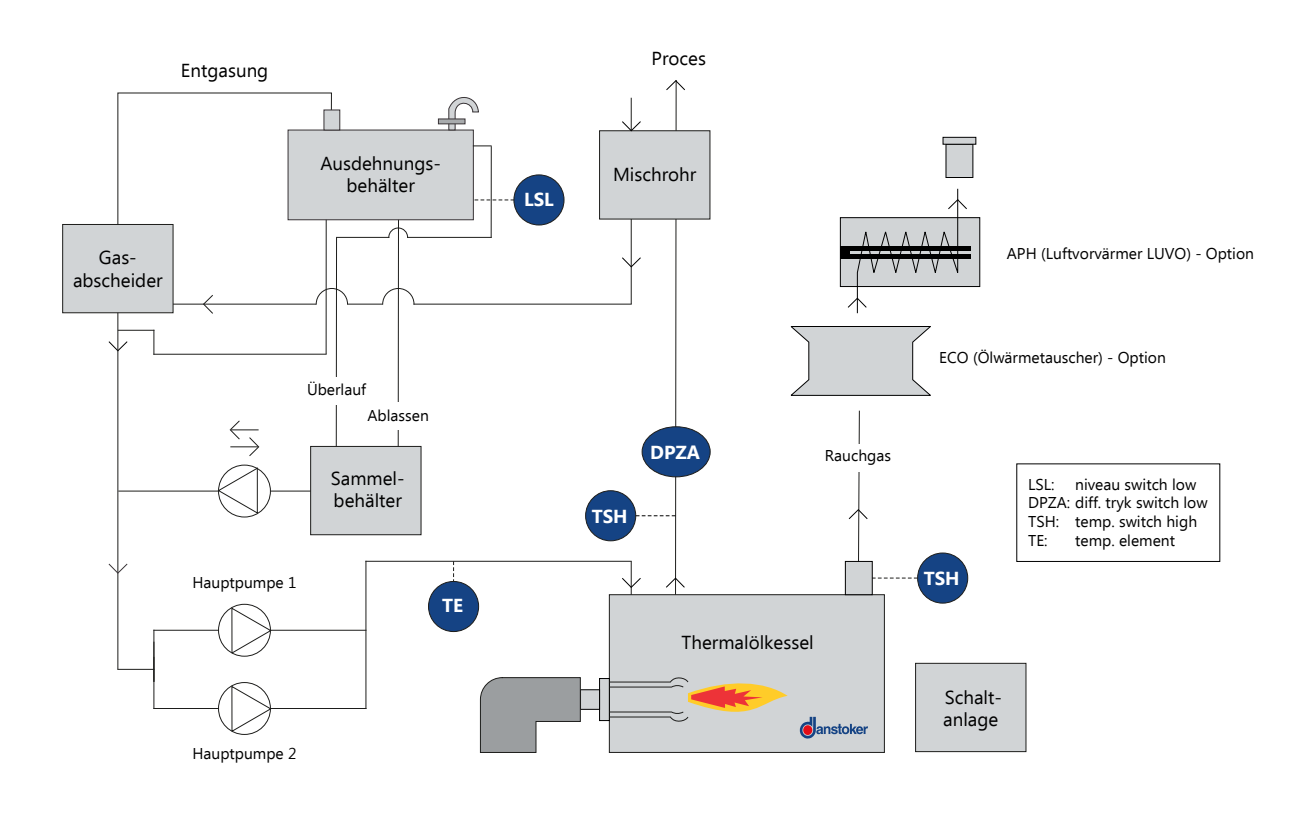
<style>
.page{position:relative;width:1289px;height:839px;background:#fff}
.page>*{position:absolute;margin:0;border:0;box-sizing:border-box;transform-origin:0 0}
.t1{font:18.75px/22.5px "Ebrima";color:#000;text-align:center}
.t2{font:700 18.75px "Ebrima";color:#fff}
.t3{font:15.6px/18.8px "Ebrima";color:#000}
</style>
<div class="page">
<div style="left:917px;top:553px;width:50px;height:50px;background:#154384;border-radius:50%"></div>
<div style="left:917px;top:552px;width:51px;height:51px;border:1px solid #1d1d1b;border-radius:50%"></div>
<svg style="left:848px;top:410px;width:69px;height:182px"></svg>
<div style="left:514px;top:175px;width:50px;height:50px;background:#154384;border-radius:50%"></div>
<div style="left:513px;top:174px;width:51px;height:51px;border:1px solid #1d1d1b;border-radius:50%"></div>
<svg style="left:453px;top:562px;width:1px;height:19px"></svg>
<div style="left:428px;top:581px;width:50px;height:50px;background:#154384;border-radius:50%"></div>
<div style="left:428px;top:581px;width:51px;height:51px;border:1px solid #1d1d1b;border-radius:50%"></div>
<div style="left:288px;top:130px;width:185px;height:90px;background:#d1d4d6;border:1px solid #383336"></div>
<svg style="left:448px;top:97px;width:31px;height:34px"></svg>
<svg style="left:438px;top:119px;width:27px;height:5px"></svg>
<hr style="left:347px;top:304px;width:36px;height:1px;background:#1d1d1b">
<hr style="left:414px;top:304px;width:217px;height:1px;background:#1d1d1b">
<hr style="left:117px;top:296px;width:1px;height:373px;background:#1d1d1b">
<div style="left:62px;top:224px;width:111px;height:89px;background:#d1d4d6;border:1px solid #1d1d1b"></div>
<hr style="left:118px;top:669px;width:36px;height:1px;background:#1d1d1b">
<div style="left:218px;top:465px;width:53px;height:52px;border:1px solid #1d1d1b;border-radius:50%"></div>
<svg style="left:217px;top:467px;width:41px;height:47px"></svg>
<hr style="left:270px;top:491px;width:53px;height:1px;background:#1d1d1b">
<hr style="left:118px;top:491px;width:100px;height:1px;background:#1d1d1b">
<div style="left:310px;top:446px;width:111px;height:89px;background:#d1d4d6;border:1px solid #1d1d1b"></div>
<hr style="left:154px;top:630px;width:64px;height:1px;background:#1d1d1b">
<hr style="left:270px;top:630px;width:96px;height:1px;background:#1d1d1b">
<div style="left:218px;top:604px;width:53px;height:52px;border:1px solid #1d1d1b;border-radius:50%"></div>
<svg style="left:231px;top:607px;width:41px;height:47px"></svg>
<hr style="left:154px;top:708px;width:64px;height:1px;background:#1d1d1b">
<hr style="left:270px;top:708px;width:96px;height:1px;background:#1d1d1b">
<div style="left:218px;top:682px;width:53px;height:53px;border:1px solid #1d1d1b;border-radius:50%"></div>
<svg style="left:231px;top:685px;width:41px;height:47px"></svg>
<hr style="left:153px;top:630px;width:1px;height:78px;background:#1d1d1b">
<hr style="left:365px;top:561px;width:1px;height:147px;background:#1d1d1b">
<div style="left:599px;top:130px;width:111px;height:89px;background:#d1d4d6;border:1px solid #1d1d1b"></div>
<svg style="left:456px;top:145px;width:59px;height:93px"></svg>
<hr style="left:407px;top:237px;width:84px;height:1px;background:#1d1d1b">
<svg style="left:382px;top:218px;width:33px;height:230px"></svg>
<hr style="left:336px;top:237px;width:53px;height:1px;background:#1d1d1b">
<div style="left:392px;top:403px;width:12px;height:27px;background:#fff"></div>
<div style="left:609px;top:594px;width:275px;height:159px;background:#d1d4d6;border:1px solid #1d1d1b"></div>
<div style="left:599px;top:678px;width:10px;height:43px;background:#d1d4d6;border:1px solid #000"></div>
<div style="left:845px;top:561px;width:27px;height:34px;background:#d1d4d6;border:1px solid #000"></div>
<svg style="left:608px;top:675px;width:179px;height:50px"></svg>
<div style="left:580px;top:689px;width:20px;height:21px;background:#d1d4d6;border:1px solid #000"></div>
<svg style="left:479px;top:677px;width:102px;height:76px"></svg>
<svg style="left:108px;top:563px;width:20px;height:11px"></svg>
<svg style="left:108px;top:92px;width:240px;height:365px"></svg>
<hr style="left:366px;top:561px;width:265px;height:1px;background:#1d1d1b">
<div style="left:585px;top:491px;width:50px;height:50px;background:#154384;border-radius:50%"></div>
<div style="left:585px;top:490px;width:51px;height:51px;border:1px solid #1d1d1b;border-radius:50%"></div>
<div style="left:840px;top:217px;width:140px;height:70px;background:#d1d4d6;border:1px solid #000"></div>
<hr style="left:840px;top:246px;width:131px;height:4px;background:#000">
<div style="left:840px;top:246px;width:10px;height:11px;background:#000"></div>
<hr style="left:840px;top:254px;width:131px;height:4px;background:#000">
<svg style="left:621px;top:80px;width:64px;height:516px"></svg>
<div style="left:642px;top:427px;width:68px;height:50px;background:#154384;border-radius:50%"></div>
<div style="left:641px;top:426px;width:69px;height:51px;border:1px solid #1d1d1b;border-radius:50%"></div>
<svg style="left:790px;top:326px;width:141px;height:70px"></svg>
<div style="left:853px;top:444px;width:11px;height:27px;background:#fff"></div>
<div style="left:1016px;top:463px;width:204px;height:99px;border:1px solid #000"></div>
<div style="left:945px;top:144px;width:28px;height:34px;background:#d1d4d6"></div>
<div style="left:942px;top:137px;width:34px;height:8px;background:#d1d4d6;border:1px solid #000"></div>
<svg style="left:847px;top:188px;width:120px;height:126px"></svg>
<div style="left:915px;top:663px;width:111px;height:89px;background:#d1d4d6;border:1px solid #1d1d1b"></div>
<svg style="left:799px;top:717px;width:68px;height:21px"></svg>
<p class="t1" style="left:181px;top:60px;width:89px">Entgasung</p>
<p class="t1" style="left:73px;top:247px;width:91px">Gas&shy;abscheider</p>
<p class="t1" style="left:320px;top:153px;width:122px">Ausdehnungs&shy;behälter</p>
<p class="t3" style="left:307px;top:381px;width:61px">Überlauf</p>
<p class="t3" style="left:367px;top:407px;width:63px">Ablassen</p>
<p class="t1" style="left:331px;top:468px;width:75px;text-align:left">Sammel&shy;behälter</p>
<p class="t3" style="left:192px;top:574px;width:106px">Hauptpumpe 1</p>
<p class="t2" style="left:442px;top:591px;width:22px">TE</p>
<p class="t3" style="left:192px;top:745px;width:106px">Hauptpumpe 2</p>
<p class="t1" style="left:651px;top:48px;width:56px">Proces</p>
<p class="t2" style="left:524px;top:185px;width:31px">LSL</p>
<p class="t1" style="left:613px;top:164px;width:85px">Mischrohr</p>
<p class="t3" style="left:1006px;top:245px;width:249px">APH (Luftvorvärmer LUVO) - Option</p>
<p class="t2" style="left:591px;top:502px;width:37px">TSH</p>
<p class="t2" style="left:650px;top:438px;width:51px">DPZA</p>
<p class="t3" style="left:825px;top:447px;width:68px">Rauchgas</p>
<p class="t1" style="left:681px;top:633px;width:134px">Thermalölkessel</p>
<p class="t3" style="left:939px;top:349px;width:228px">ECO (Ölwärmetauscher) - Option</p>
<p class="t2" style="left:923px;top:564px;width:37px">TSH</p>
<p class="t3" style="left:1028px;top:476px;width:181px;text-indent:47px">niveau switch low<br>DPZA: diff. tryk switch low<br>TSH: temp. switch high<br>TE:</p>
<p class="t3" style="left:1028px;top:476px;width:28px">LSL:</p>
<p class="t3" style="left:1075px;top:532px;width:101px">temp. element</p>
<p class="t1" style="left:943px;top:687px;width:60px;text-align:left">Schalt&shy;anlage</p>
</div>
